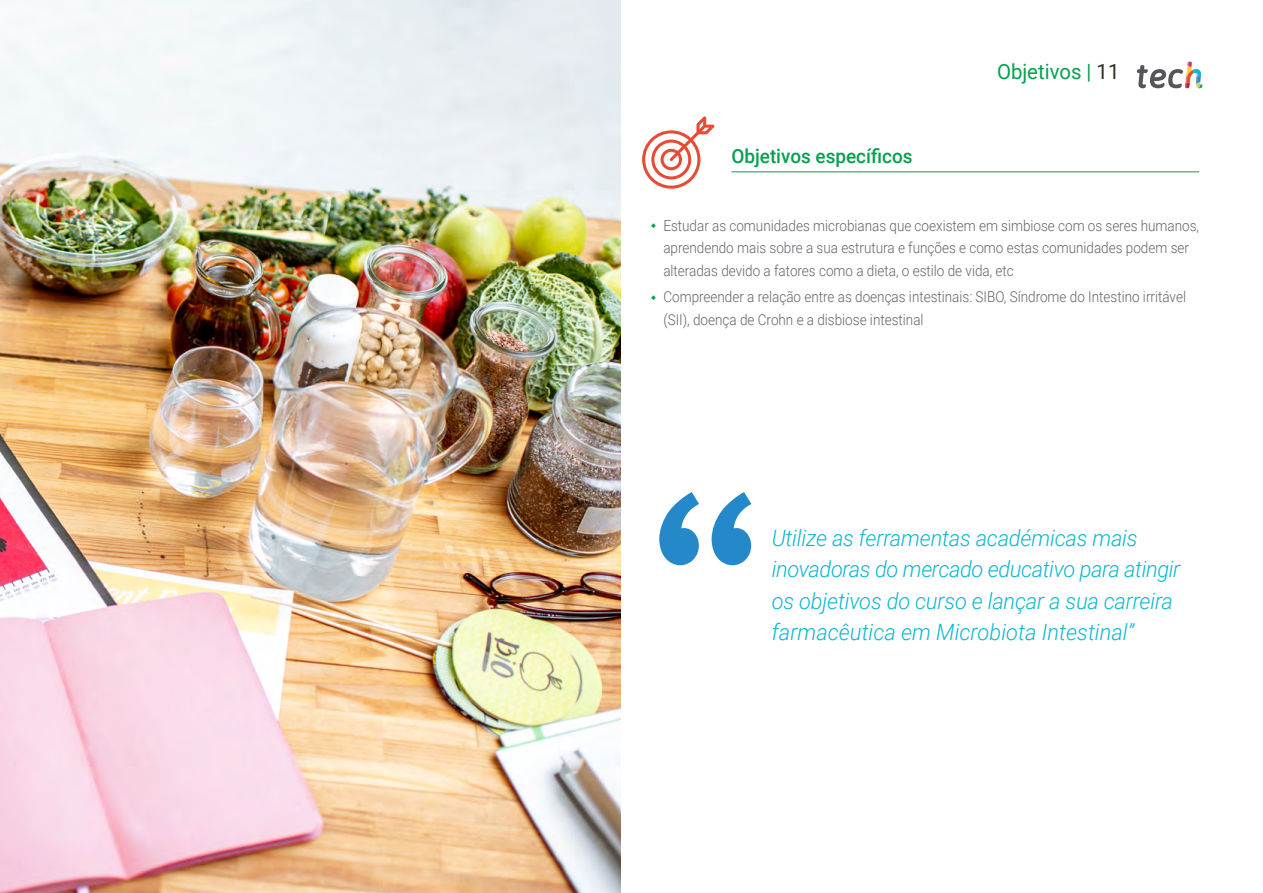
<style>
.page{position:relative;width:1263px;height:893px;background:#fff}
.page>*{position:absolute;margin:0;border:0;box-sizing:border-box;transform-origin:0 0}
.t1{font:italic 300 22.5px/31.5px "Roboto";letter-spacing:-.01em;color:#0fb6cf}
.t2{font:21px "Roboto";color:#04a14d}
.t3{font:500 19.5px "Roboto";color:#04a14d}
.t4{font:300 15px/22.5px "Roboto";color:#61646a;scale:.9 1}
.s1{color:#312e20}
</style>
<div class="page">
<img style="left:0;top:0;width:621px;height:893px">
<hr style="left:731px;top:171px;width:468px;height:1px;background:#04a14d">
<svg style="left:642px;top:116px;width:72px;height:73px"></svg>
<svg style="left:1137px;top:62px;width:65px;height:27px"></svg>
<svg style="left:659px;top:492px;width:92px;height:73px"></svg>
<h3 class="t3" style="left:731px;top:143px;width:183px">Objetivos específicos</h3>
<h2 class="t2" style="left:997px;top:57px;width:124px">Objetivos | <span class="s1">11</span></h2>
<p class="t4" style="left:663px;top:213px;width:597px">Estudar as comunidades microbianas que coexistem em simbiose com os seres humanos, aprendendo mais sobre a sua estrutura e funções e como estas comunidades podem ser alteradas devido a fatores como a dieta, o estilo de vida, etc</p>
<p class="t4" style="left:663px;top:285px;width:582px">Compreender a relação entre as doenças intestinais: SIBO, Síndrome do Intestino irritável (SII), doença de Crohn e a disbiose intestinal</p>
<h1 class="t1" style="left:772px;top:521px;width:410px">Utilize as ferramentas académicas mais inovadoras do mercado educativo para atingir os objetivos do curso e lançar a sua carreira farmacêutica em Microbiota Intestinal”</h1>
</div>
